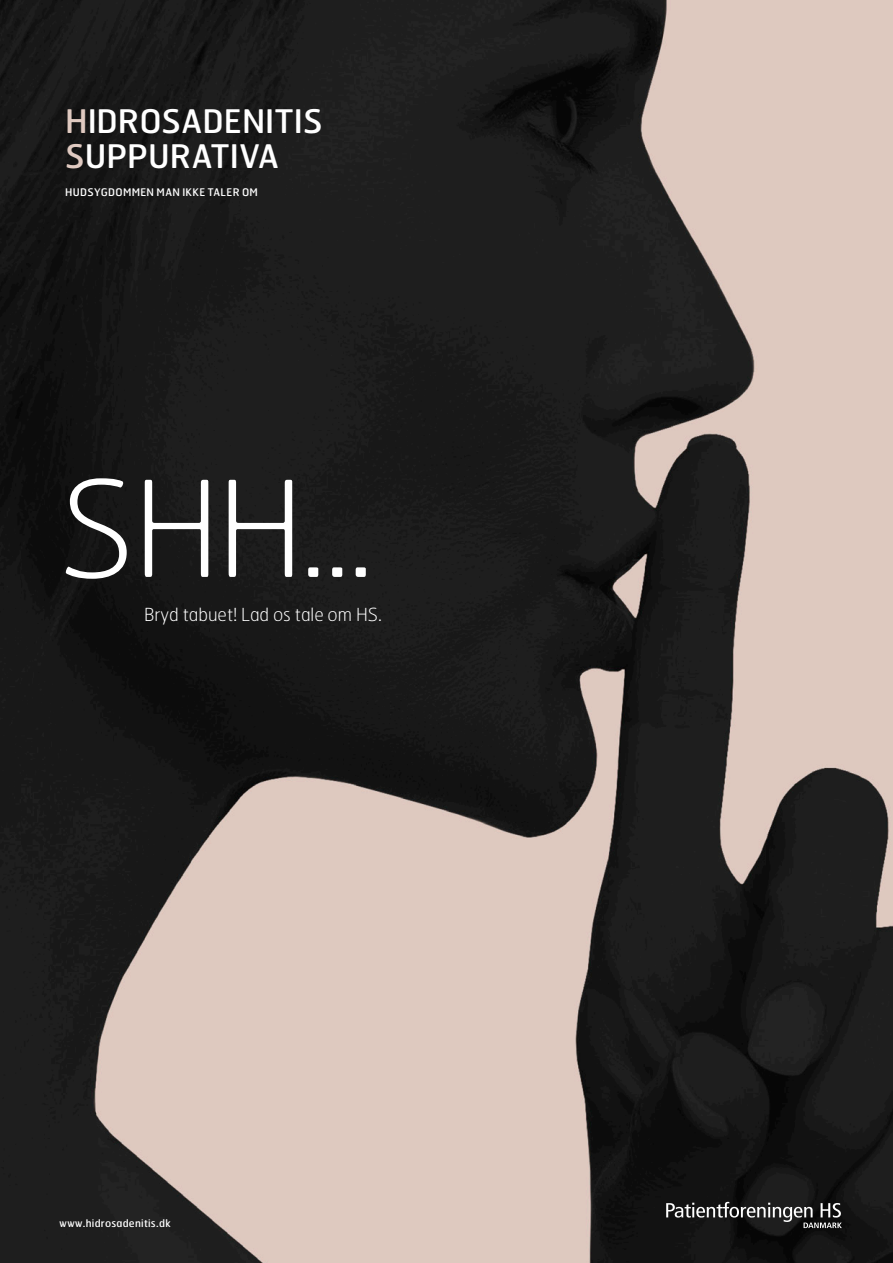
<style>
.page{position:relative;width:893px;height:1263px;background:#fff}
.page>*{position:absolute;margin:0;border:0;box-sizing:border-box;transform-origin:0 0}
.t1{font:100 132.75px "Hermes";color:#fff}
.t2{font:32.4px "Hermes";color:#fff}
.t3{font:100 18px "Hermes";color:#fff}
.t4{font:10.5px "Hermes";letter-spacing:.025em;color:#fff}
.s1{color:#e0cac1}
.s2{font-size:113.55px}
</style>
<div class="page">
<img style="left:0;top:0;width:893px;height:1263px">
<svg style="left:666px;top:1202px;width:176px;height:26px"></svg>
<p class="t2" style="left:65px;top:101px;width:259px"><span class="s1">H</span>IDROSADENITIS</p>
<p class="t2" style="left:65px;top:135px;width:215px"><span class="s1">S</span>UPPURATIVA</p>
<p class="t4" style="left:65px;top:186px;width:194px">HUDSYGDOMMEN MAN IKKE TALER OM</p>
<p class="t1" style="left:60px;top:445px;width:314px">SHH<span class="s2">…</span></p>
<p class="t3" style="left:144px;top:604px;width:239px">Bryd tabuet! Lad os tale om HS.</p>
<p class="t4" style="left:60px;top:1216px;width:113px">www.hidrosadenitis.dk</p>
</div>
